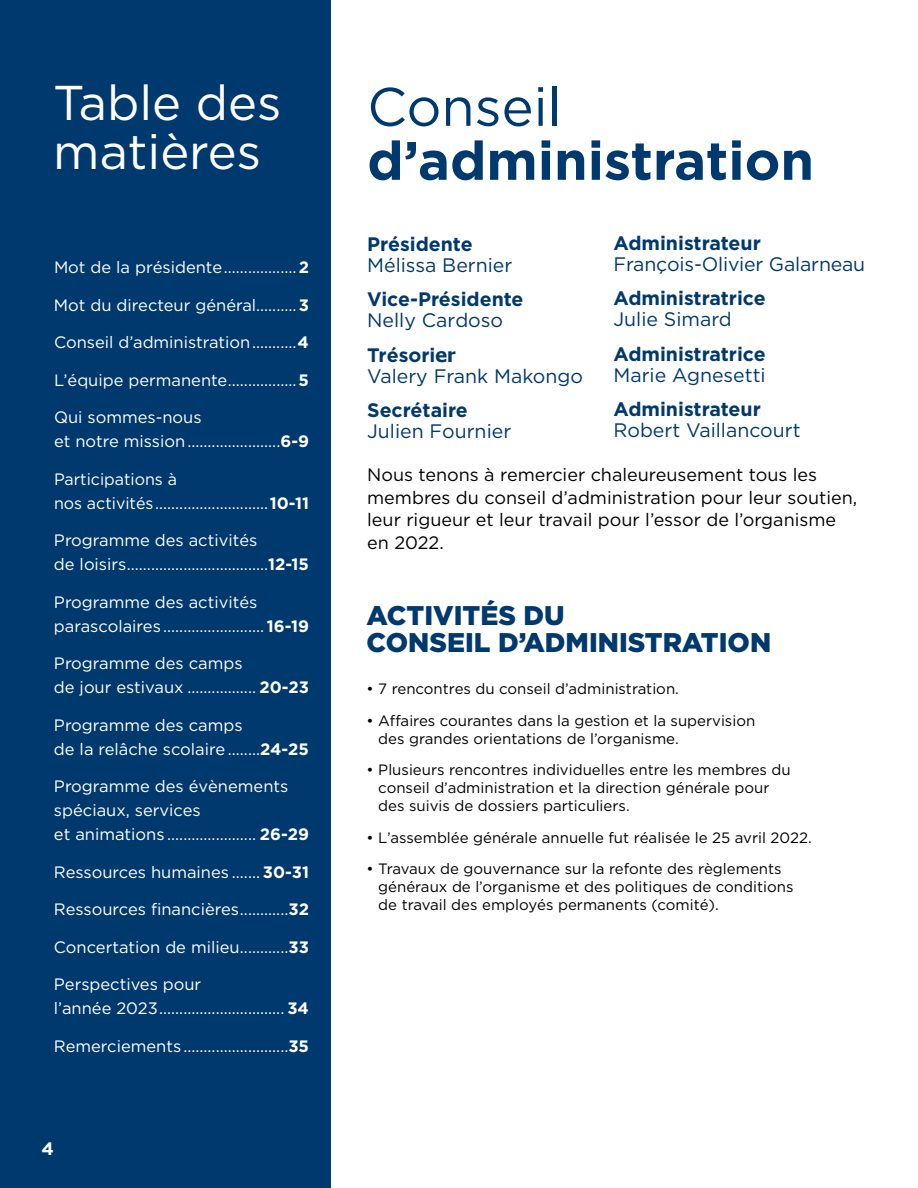
<style>
.page{position:relative;width:918px;height:1188px;background:#fff}
.page>*{position:absolute;margin:0;border:0;box-sizing:border-box;transform-origin:0 0}
.t1{font:700 54px "Gotham";color:#00396d}
.t2{font:54px "Gotham HTF";color:#00396d}
.t3{font:48.9px/48.9px "Gotham";color:#fff}
.t4{font:900 27px/27px "Gotham HTF";color:#00396d}
.t5{font:19.5px "Gotham HTF";color:#00396d}
.t6{font:700 19.5px "Gotham";color:#00396d}
.t7{font:18px/22.5px "Gotham HTF";color:#000}
.t8{font:700 18px "Gotham";color:#fff}
.t9{font:16.5px/24px "Gotham HTF";color:#fff}
.t10{font:15px/18px "Gotham HTF";color:#000}
.s1{font-family:"Gotham";font-weight:700}
.s2{font-family:"Tahoma"}
</style>
<div class="page">
<div style="left:0;top:0;width:330px;height:1188px;background:#00396d"></div>
<h2 class="t3" style="left:53px;top:77px;width:230px">Table des matières</h2>
<p class="t9" style="left:54px;top:255px;width:257px">Mot de la présidente..................<span class="s1">2</span></p>
<p class="t9" style="left:54px;top:293px;width:257px">Mot du directeur général..........<span class="s1">3</span></p>
<p class="t9" style="left:54px;top:330px;width:257px">Conseil d’administration...........<span class="s1">4</span></p>
<p class="t9" style="left:54px;top:368px;width:257px">L’équipe permanente.................<span class="s1">5</span></p>
<p class="t9" style="left:54px;top:405px;width:257px">Qui sommes-nous<br>et notre mission.......................<span class="s1">6-9</span></p>
<p class="t9" style="left:54px;top:467px;width:256px">Participations à<br>nos activités............................<span class="s1">10-11</span></p>
<p class="t9" style="left:54px;top:528px;width:257px">Programme des activités<br>de loisirs...................................<span class="s1">12-15</span></p>
<p class="t9" style="left:54px;top:590px;width:257px">Programme des activités parascolaires ......................... <span class="s1">16-19</span></p>
<p class="t9" style="left:54px;top:651px;width:257px">Programme des camps<br>de jour estivaux ................. <span class="s1">20-23</span></p>
<p class="t9" style="left:54px;top:713px;width:257px">Programme des camps<br>de la relâche scolaire ........<span class="s1">24-25</span></p>
<p class="t9" style="left:54px;top:774px;width:257px">Programme des évènements spéciaux, services<br>et animations ...................... <span class="s1">26-29</span></p>
<p class="t9" style="left:54px;top:860px;width:257px">Ressources humaines ....... <span class="s1">30-31</span></p>
<p class="t9" style="left:54px;top:897px;width:257px">Ressources financières............<span class="s1">32</span></p>
<p class="t9" style="left:54px;top:935px;width:257px">Concertation de milieu............<span class="s1">33</span></p>
<p class="t9" style="left:54px;top:972px;width:257px">Perspectives pour<br>l’année 2023............................... <span class="s1">34</span></p>
<p class="t9" style="left:54px;top:1034px;width:257px">Remerciements..........................<span class="s1">35</span></p>
<p class="t8" style="left:42px;top:1136px;width:14px">4</p>
<h1 class="t2" style="left:367px;top:77px;width:196px">Conseil</h1>
<h1 class="t1" style="left:367px;top:125px;width:448px">d’administration</h1>
<p class="t6" style="left:614px;top:230px;width:149px">Administrateur</p>
<p class="t5" style="left:614px;top:253px;width:253px">François-Olivier Galarneau</p>
<p class="t6" style="left:614px;top:285px;width:154px">Administratrice</p>
<p class="t5" style="left:614px;top:308px;width:120px">Julie Simard</p>
<p class="t6" style="left:614px;top:341px;width:154px">Administratrice</p>
<p class="t5" style="left:614px;top:364px;width:154px">Marie Agnesetti</p>
<p class="t6" style="left:614px;top:396px;width:149px">Administrateur</p>
<p class="t5" style="left:614px;top:419px;width:189px">Robert Vaillancourt</p>
<p class="t7" style="left:367px;top:463px;width:492px">Nous tenons à remercier chaleureusement tous les membres du conseil d’administration pour leur soutien, leur rigueur et leur travail pour l’essor de l’organisme en 2022.</p>
<p class="t6" style="left:367px;top:231px;width:107px">Présidente</p>
<p class="t5" style="left:367px;top:254px;width:147px">Mélissa Bernier</p>
<p class="t6" style="left:367px;top:286px;width:158px">Vice-Présidente</p>
<p class="t5" style="left:367px;top:309px;width:138px">Nelly Cardoso</p>
<p class="t6" style="left:367px;top:342px;width:90px">Trésori<span class="s2">er</span></p>
<p class="t5" style="left:367px;top:365px;width:217px">Valery Frank Makongo</p>
<p class="t6" style="left:367px;top:397px;width:102px">Secrétaire</p>
<p class="t5" style="left:367px;top:420px;width:146px">Julien Fournier</p>
<h3 class="t4" style="left:367px;top:601px;width:406px">ACTIVITÉS DU<br>CONSEIL D’ADMINISTRATION</h3>
<p class="t10" style="left:367px;top:680px;width:314px">• 7 rencontres du conseil d’administration.</p>
<p class="t10" style="left:378px;top:711px;width:378px;text-indent:-12px">• Affaires courantes dans la gestion et la supervision des grandes orientations de l’organisme.</p>
<p class="t10" style="left:378px;top:761px;width:414px;text-indent:-12px">• Plusieurs rencontres individuelles entre les membres du conseil d’administration et la direction générale pour des suivis de dossiers particuliers.</p>
<p class="t10" style="left:367px;top:828px;width:447px">• L’assemblée générale annuelle fut réalisée le 25 avril 2022.</p>
<p class="t10" style="left:378px;top:860px;width:417px;text-indent:-12px">• Travaux de gouvernance sur la refonte des règlements généraux de l’organisme et des politiques de conditions de travail des employés permanents (comité).</p>
</div>
